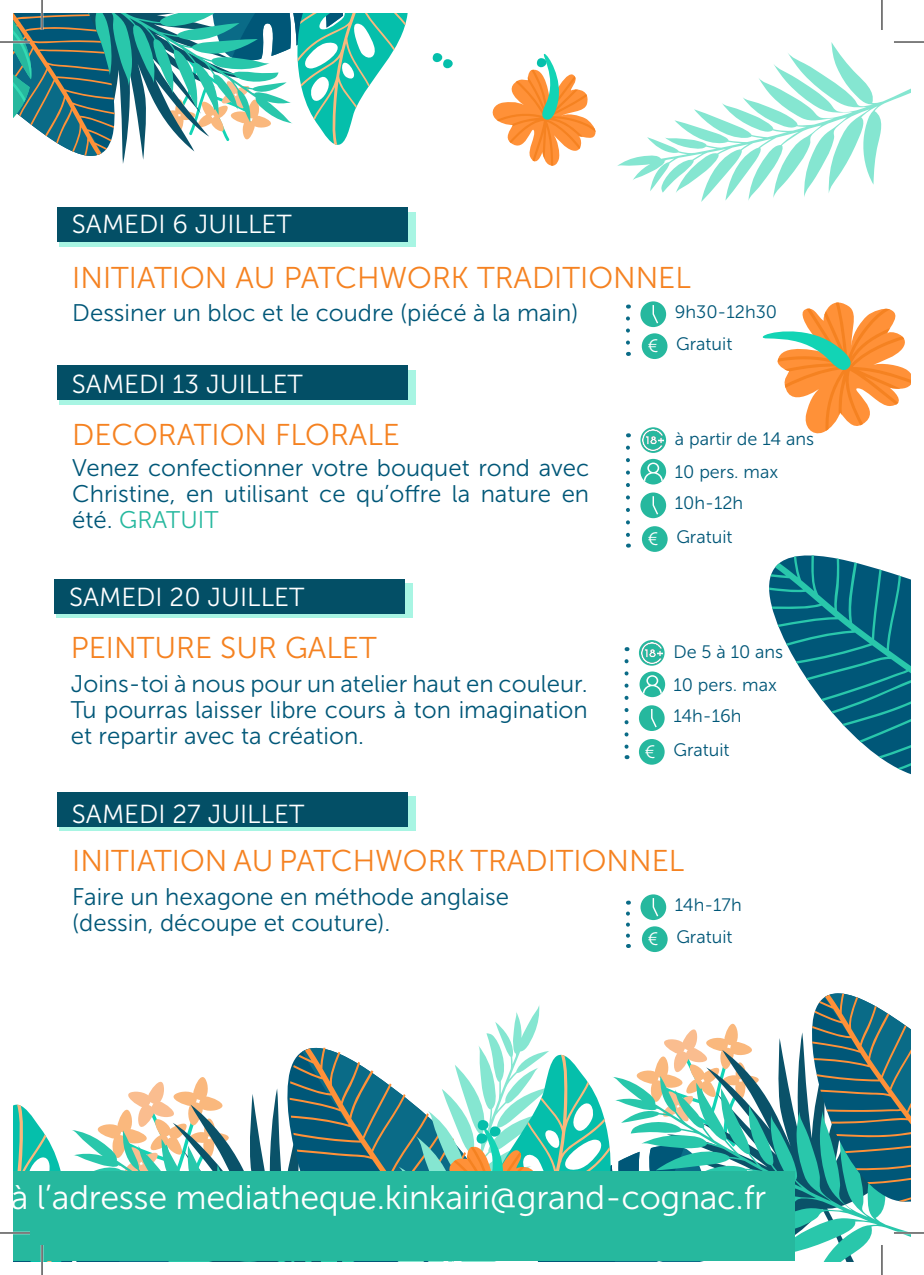
<style>
.page{position:relative;width:924px;height:1275px;background:#fff}
.page>*{position:absolute;margin:0;border:0;box-sizing:border-box;transform-origin:0 0}
.t1{font:34px "Museo Sans 300";letter-spacing:-.01em;color:#fff}
.t2{font:30px "Museo Sans 300";color:#f58221}
.t3{font:26px "Museo Sans 300";color:#fff}
.t4{font:24px/26px "Museo Sans 300";color:#005778}
.t5{font:18px "Museo Sans 300";color:#005778}
.t6{font:18px "Museo Sans 300";color:#fff}
.s1{color:#26b89e}
</style>
<div class="page">
<svg style="left:617px;top:42px;width:292px;height:160px"></svg>
<svg style="left:492px;top:54px;width:103px;height:112px"></svg>
<svg style="left:432px;top:53px;width:21px;height:16px"></svg>
<svg style="left:14px;top:14px;width:394px;height:150px"></svg>
<svg style="left:778px;top:1032px;width:25px;height:44px"></svg>
<svg style="left:762px;top:1076px;width:147px;height:185px"></svg>
<svg style="left:803px;top:993px;width:106px;height:223px;background:#46858b"></svg>
<svg style="left:14px;top:1005px;width:748px;height:166px"></svg>
<div style="left:14px;top:1171px;width:780px;height:90px;background:#26b89e"></div>
<svg style="left:769px;top:555px;width:140px;height:219px"></svg>
<svg style="left:762px;top:302px;width:147px;height:132px"></svg>
<svg style="left:56px;top:583px;width:357px;height:35px;background:#8bd8cd"></svg>
<div style="left:54px;top:579px;width:351px;height:34px;background:#034f66"></div>
<svg style="left:624px;top:661px;width:4px;height:98px"></svg>
<svg style="left:638px;top:640px;width:26px;height:25px"></svg>
<svg style="left:639px;top:671px;width:25px;height:26px"></svg>
<svg style="left:642px;top:675px;width:19px;height:18px"></svg>
<img style="left:641px;top:642px;width:21px;height:21px">
<div style="left:638px;top:705px;width:26px;height:26px;background:#26b89e;border-radius:50%"></div>
<svg style="left:651px;top:709px;width:6px;height:19px"></svg>
<div style="left:640px;top:894px;width:26px;height:26px;background:#26b89e;border-radius:50%"></div>
<svg style="left:652px;top:898px;width:7px;height:19px"></svg>
<div style="left:59px;top:370px;width:357px;height:34px;background:#a8f5e3"></div>
<div style="left:57px;top:365px;width:350px;height:35px;background:#034f66"></div>
<svg style="left:626px;top:447px;width:3px;height:100px"></svg>
<svg style="left:640px;top:427px;width:25px;height:26px"></svg>
<div style="left:640px;top:459px;width:25px;height:25px;background:#26b89e;border-radius:50%"></div>
<svg style="left:643px;top:462px;width:19px;height:19px"></svg>
<img style="left:642px;top:429px;width:21px;height:21px">
<div style="left:640px;top:492px;width:25px;height:26px;background:#26b89e;border-radius:50%"></div>
<svg style="left:652px;top:496px;width:7px;height:19px"></svg>
<div style="left:59px;top:796px;width:357px;height:35px;background:#a8f5e3"></div>
<div style="left:57px;top:792px;width:350px;height:35px;background:#034f66"></div>
<svg style="left:626px;top:913px;width:3px;height:35px"></svg>
<div style="left:59px;top:212px;width:357px;height:35px;background:#a8f5e3"></div>
<div style="left:57px;top:208px;width:350px;height:34px;background:#034f66"></div>
<svg style="left:626px;top:318px;width:3px;height:38px"></svg>
<div style="left:640px;top:301px;width:25px;height:26px;background:#26b89e;border-radius:50%"></div>
<svg style="left:652px;top:305px;width:7px;height:19px"></svg>
<div style="left:638px;top:739px;width:26px;height:25px;background:#26b89e;border-radius:50%"></div>
<div style="left:641px;top:926px;width:26px;height:26px;background:#26b89e;border-radius:50%"></div>
<div style="left:641px;top:526px;width:26px;height:26px;background:#26b89e;border-radius:50%"></div>
<div style="left:641px;top:333px;width:26px;height:26px;background:#26b89e;border-radius:50%"></div>
<hr style="left:0;top:41px;width:30px;height:2px;background:#fff">
<hr style="left:0;top:1231px;width:30px;height:3px;background:#fff">
<hr style="left:893px;top:1231px;width:30px;height:3px;background:#fff">
<hr style="left:41px;top:0;width:2px;height:30px;background:#fff">
<hr style="left:41px;top:1245px;width:2px;height:30px;background:#fff">
<hr style="left:880px;top:1245px;width:2px;height:30px;background:#fff">
<hr style="left:0;top:42px;width:30px;height:1px;background:#000">
<hr style="left:893px;top:42px;width:30px;height:1px;background:#000">
<hr style="left:0;top:1232px;width:30px;height:1px;background:#000">
<hr style="left:893px;top:1232px;width:30px;height:1px;background:#000">
<hr style="left:42px;top:0;width:1px;height:30px;background:#000">
<hr style="left:42px;top:1245px;width:1px;height:30px;background:#000">
<hr style="left:881px;top:0;width:1px;height:30px;background:#000">
<hr style="left:881px;top:1245px;width:1px;height:30px;background:#000">
<p class="t3" style="left:72px;top:210px;width:221px">SAMEDI 6 JUILLET</p>
<p class="t2" style="left:72px;top:261px;width:620px">INITIATION AU PATCHWORK TRADITIONNEL</p>
<p class="t5" style="left:674px;top:302px;width:104px">9h30-12h30</p>
<p class="t4" style="left:72px;top:300px;width:507px">Dessiner un bloc et le coudre (piécé à la main)</p>
<p class="t3" style="left:72px;top:370px;width:232px">SAMEDI 13 JUILLET</p>
<p class="t6" style="left:647px;top:336px;width:12px">€</p>
<p class="t5" style="left:675px;top:334px;width:58px">Gratuit</p>
<p class="t2" style="left:72px;top:419px;width:329px">DECORATION FLORALE</p>
<p class="t5" style="left:674px;top:429px;width:141px">à partir de 14 ans</p>
<p class="t5" style="left:674px;top:462px;width:105px">10 pers. max</p>
<p class="t5" style="left:674px;top:493px;width:70px">10h-12h</p>
<p class="t4" style="left:72px;top:455px;width:518px;text-align:justify">Venez confectionner votre bouquet rond avec Christine, en utilisant ce qu’offre la nature en été. <span class="s1">GRATUIT</span></p>
<p class="t6" style="left:647px;top:529px;width:12px">€</p>
<p class="t5" style="left:676px;top:527px;width:58px">Gratuit</p>
<p class="t3" style="left:69px;top:583px;width:236px">SAMEDI 20 JUILLET</p>
<p class="t2" style="left:71px;top:632px;width:307px">PEINTURE SUR GALET</p>
<p class="t5" style="left:673px;top:642px;width:111px">De 5 à 10 ans</p>
<p class="t5" style="left:673px;top:674px;width:105px">10 pers. max</p>
<p class="t5" style="left:673px;top:706px;width:70px">14h-16h</p>
<p class="t4" style="left:71px;top:671px;width:518px">Joins-toi à nous pour un atelier haut en couleur.</p>
<p class="t4" style="left:71px;top:697px;width:518px">Tu pourras laisser libre cours à ton imagination et repartir avec ta création.</p>
<p class="t6" style="left:644px;top:742px;width:12px">€</p>
<p class="t5" style="left:673px;top:740px;width:58px">Gratuit</p>
<p class="t3" style="left:72px;top:800px;width:234px">SAMEDI 27 JUILLET</p>
<p class="t2" style="left:72px;top:844px;width:613px">INITIATION AU PATCHWORK TRADITIONNEL</p>
<p class="t4" style="left:72px;top:884px;width:438px">Faire un hexagone en méthode anglaise</p>
<p class="t5" style="left:674px;top:895px;width:68px">14h-17h</p>
<p class="t4" style="left:72px;top:910px;width:319px">(dessin, découpe et couture).</p>
<p class="t6" style="left:647px;top:929px;width:12px">€</p>
<p class="t5" style="left:676px;top:927px;width:58px">Gratuit</p>
<h1 class="t1" style="left:11px;top:1178px;width:756px">à l’adresse mediatheque.kinkairi@grand-cognac.fr</h1>
</div>
